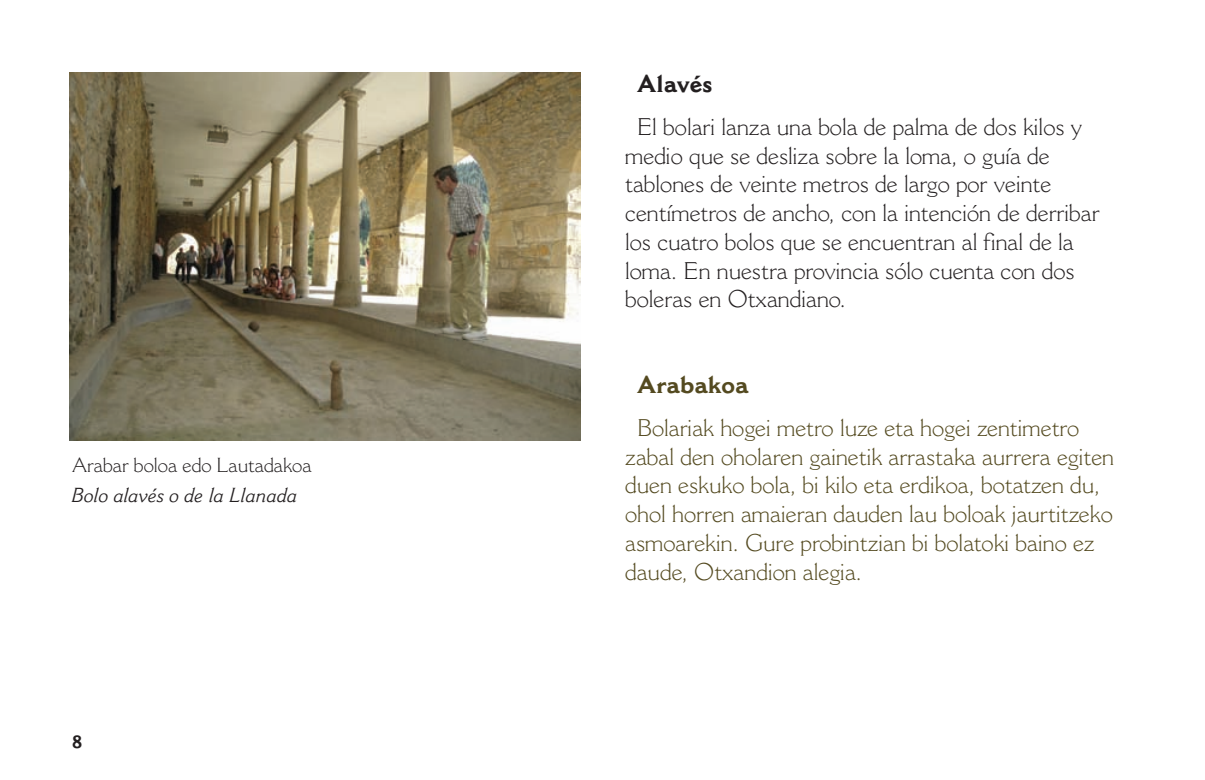
<style>
.page{position:relative;width:1205px;height:780px;background:#fff}
.page>*{position:absolute;margin:0;border:0;box-sizing:border-box;transform-origin:0 0}
.t1{font:300 23.75px/28.8px "Cantoria";color:#231f20}
.t2{font:300 23.75px/28.8px "Cantoria";color:#544a20}
.t3{font:700 23.75px "Cantoria";color:#544a20}
.t4{font:700 23.75px "Cantoria";color:#231f20}
.t5{font:300 20px "Cantoria";color:#231f20}
.t6{font:italic 20px "Cantoria";color:#231f20}
.t7{font:700 17.5px "Cantoria";color:#231f20}
</style>
<div class="page">
<img style="left:70px;top:73px;width:510px;height:367px">
<p class="t5" style="left:72px;top:457px;width:241px">Arabar boloa edo Lautadakoa</p>
<p class="t6" style="left:72px;top:487px;width:227px">Bolo alavés o de la Llanada</p>
<p class="t7" style="left:72px;top:735px;width:12px">8</p>
<p class="t4" style="left:637px;top:74px;width:77px">Alavés</p>
<p class="t1" style="left:625px;top:114px;width:476px;text-indent:12px">El bolari lanza una bola de palma de dos kilos y medio que se desliza sobre la loma, o guía de tablones de veinte metros de largo por veinte centímetros de ancho, con la intención de derribar los cuatro bolos que se encuentran al final de la loma. En nuestra provincia sólo cuenta con dos boleras en Otxandiano.</p>
<p class="t3" style="left:637px;top:375px;width:113px">Arabakoa</p>
<p class="t2" style="left:625px;top:415px;width:490px;text-indent:12px">Bolariak hogei metro luze eta hogei zentimetro zabal den oholaren gainetik arrastaka aurrera egiten duen eskuko bola, bi kilo eta erdikoa, botatzen du, ohol horren amaieran dauden lau boloak jaurtitzeko asmoarekin. Gure probintzian bi bolatoki baino ez daude, Otxandion alegia.</p>
</div>
